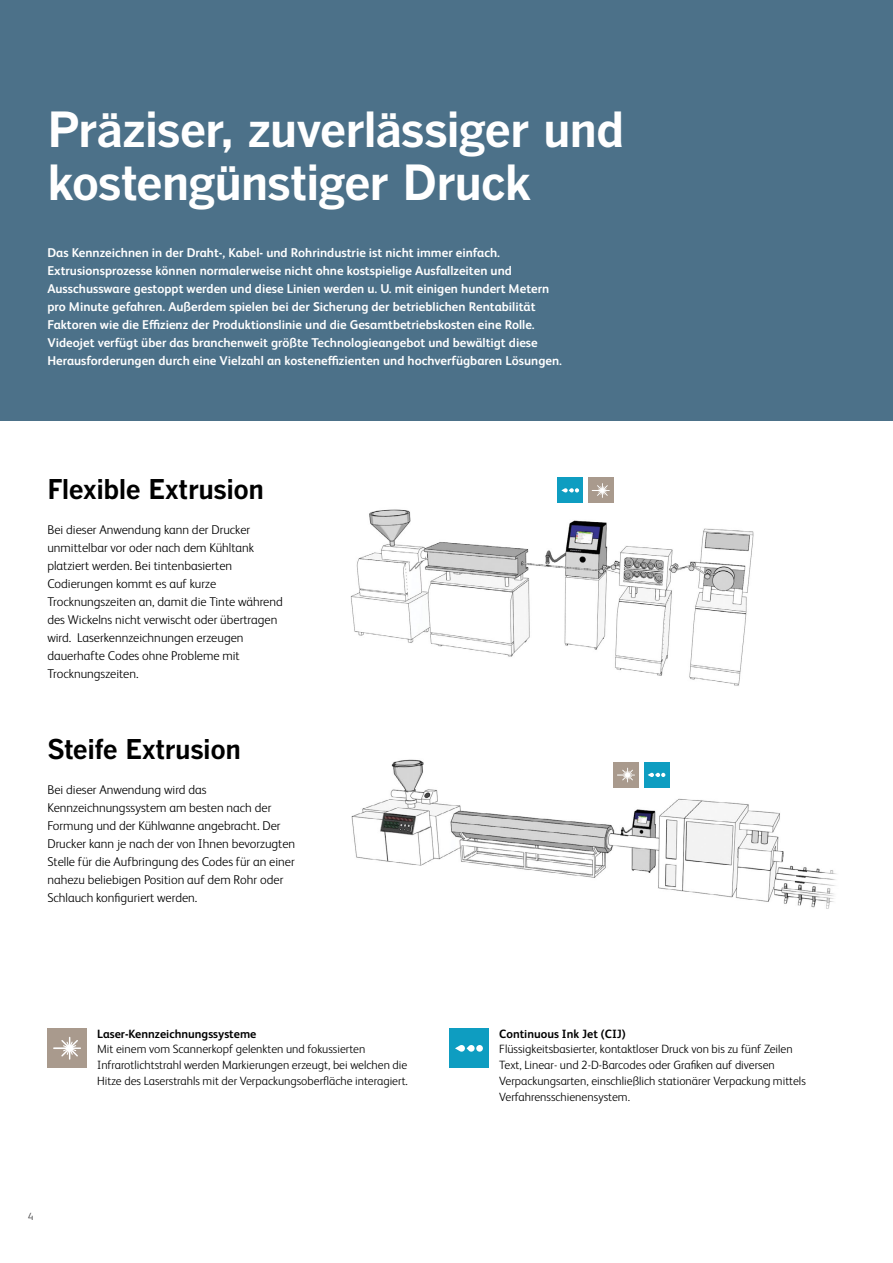
<style>
.page{position:relative;width:893px;height:1263px;background:#fff}
.page>*{position:absolute;margin:0;border:0;box-sizing:border-box;transform-origin:0 0}
.t1{font:700 48px/52.5px "Benton Gothic";letter-spacing:-.03em;color:#fff}
.t2{font:700 27px "Benton Gothic";letter-spacing:-.02em;color:#000}
.t3{font:700 12.75px/18px "FS Albert Pro";color:#fff}
.t4{font:300 12.75px/18px "FS Albert Pro";color:#000}
.t5{font:300 12px/15.8px "FS Albert Pro";color:#000}
.t6{font:700 12px "FS Albert Pro";color:#000}
.t7{font:300 10.5px "FS Albert Pro";color:#404042}
</style>
<div class="page">
<div style="left:0;top:0;width:892px;height:420px;background:#4c7189"></div>
<div style="left:47px;top:1028px;width:40px;height:40px;background:#a99a8d"></div>
<svg style="left:53px;top:1037px;width:28px;height:22px"></svg>
<div style="left:449px;top:1028px;width:40px;height:40px;background:#0e9dc1"></div>
<div style="left:476px;top:1045px;width:7px;height:7px;background:#fff;border-radius:50%"></div>
<svg style="left:455px;top:1045px;width:20px;height:7px"></svg>
<img style="left:351px;top:759px;width:486px;height:150px">
<div style="left:644px;top:762px;width:25px;height:25px;background:#0e9dc1"></div>
<svg style="left:648px;top:773px;width:17px;height:4px"></svg>
<div style="left:613px;top:762px;width:25px;height:25px;background:#a99a8d"></div>
<svg style="left:617px;top:768px;width:18px;height:14px"></svg>
<img style="left:350px;top:477px;width:404px;height:209px">
<div style="left:558px;top:478px;width:25px;height:25px;background:#0e9dc1"></div>
<svg style="left:561px;top:488px;width:18px;height:4px"></svg>
<div style="left:588px;top:478px;width:25px;height:25px;background:#a99a8d"></div>
<svg style="left:592px;top:483px;width:18px;height:15px"></svg>
<h1 class="t1" style="left:47px;top:104px;width:578px">Präziser, zuverlässiger und kostengünstiger Druck</h1>
<p class="t3" style="left:47px;top:242px;width:516px">Das Kennzeichnen in der Draht-, Kabel- und Rohrindustrie ist nicht immer einfach.<br>Extrusionsprozesse können normalerweise nicht ohne kostspielige Ausfallzeiten und Ausschussware gestoppt werden und diese Linien werden u. U. mit einigen hundert Metern pro Minute gefahren. Außerdem spielen bei der Sicherung der betrieblichen Rentabilität Faktoren wie die Effizienz der Produktionslinie und die Gesamtbetriebskosten eine Rolle.<br>Videojet verfügt über das branchenweit größte Technologieangebot und bewältigt diese Herausforderungen durch eine Vielzahl an kosteneffizienten und hochverfügbaren Lösungen.</p>
<h2 class="t2" style="left:47px;top:474px;width:218px">Flexible Extrusion</h2>
<p class="t4" style="left:47px;top:520px;width:237px">Bei dieser Anwendung kann der Drucker unmittelbar vor oder nach dem Kühltank platziert werden. Bei tintenbasierten Codierungen kommt es auf kurze Trocknungszeiten an, damit die Tinte während des Wickelns nicht verwischt oder übertragen wird. Laserkennzeichnungen erzeugen dauerhafte Codes ohne Probleme mit Trocknungszeiten.</p>
<h2 class="t2" style="left:47px;top:733px;width:195px">Steife Extrusion</h2>
<p class="t4" style="left:47px;top:780px;width:249px">Bei dieser Anwendung wird das Kennzeichnungssystem am besten nach der Formung und der Kühlwanne angebracht. Der Drucker kann je nach der von Ihnen bevorzugten Stelle für die Aufbringung des Codes für an einer nahezu beliebigen Position auf dem Rohr oder Schlauch konfiguriert werden.</p>
<p class="t7" style="left:28px;top:1209px;width:7px">4</p>
<p class="t6" style="left:97px;top:1025px;width:161px">Laser-Kennzeichnungssysteme</p>
<p class="t5" style="left:97px;top:1041px;width:312px">Mit einem vom Scannerkopf gelenkten und fokussierten<br>Infrarotlichtstrahl werden Markierungen erzeugt, bei welchen die<br>Hitze des Laserstrahls mit der Verpackungsoberfläche interagiert.</p>
<p class="t6" style="left:499px;top:1025px;width:128px">Continuous Ink Jet (CIJ)</p>
<p class="t5" style="left:499px;top:1041px;width:308px">Flüssigkeitsbasierter, kontaktloser Druck von bis zu fünf Zeilen Text, Linear- und 2-D-Barcodes oder Grafiken auf diversen Verpackungsarten, einschließlich stationärer Verpackung mittels Verfahrensschienensystem.</p>
</div>
